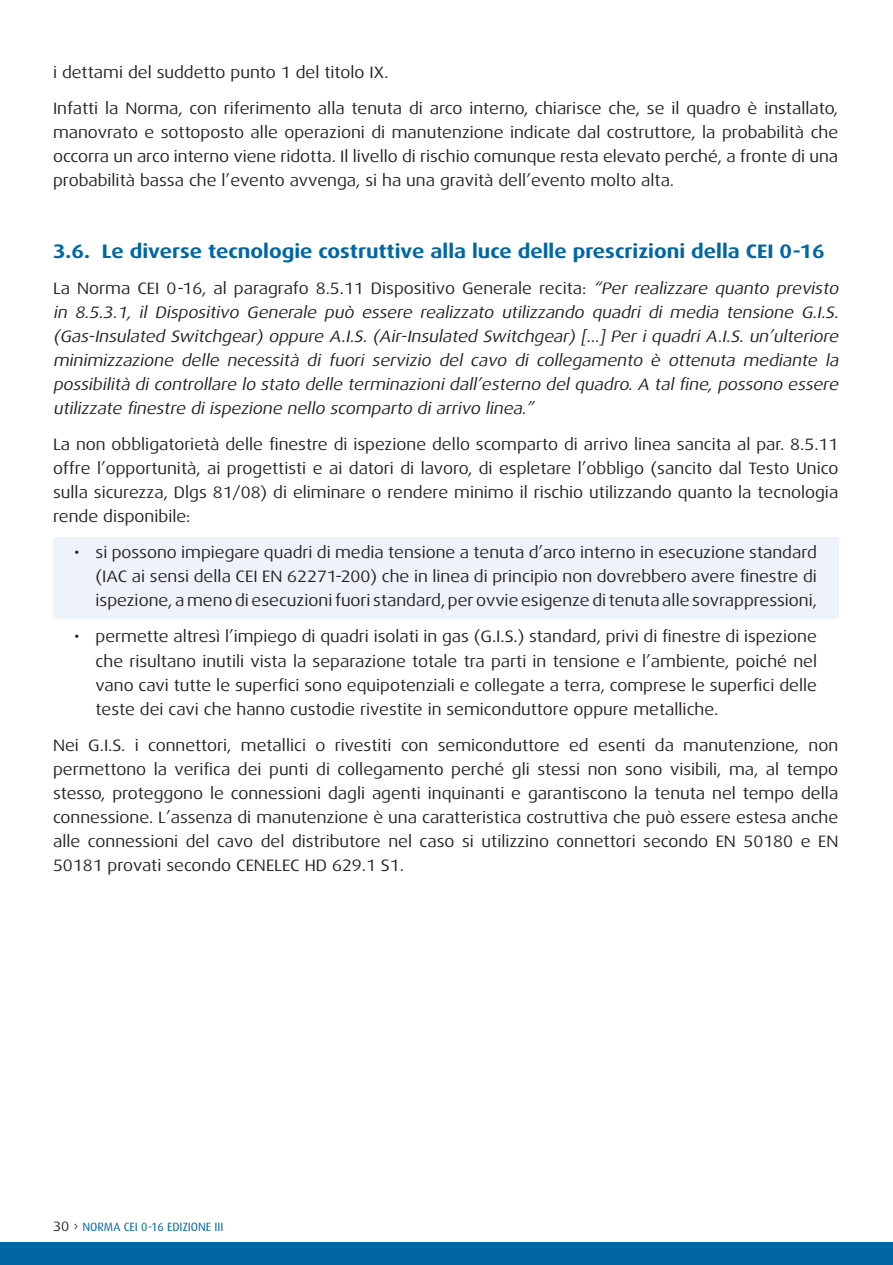
<style>
.page{position:relative;width:893px;height:1265px;background:#fff}
.page>*{position:absolute;margin:0;border:0;box-sizing:border-box;transform-origin:0 0}
.t1{font:700 19.5px "Dax Wide";color:#0067a5}
.t2{font:16.5px/24px "Dax Wide";color:#231f20;text-align:justify}
.t3{font:italic 16.5px/24px "Dax Wide";color:#231f20;text-align:justify}
.t4{font:12px "Dax";color:#0066a5}
.s1{font-style:normal}
.s2{font-family:"Dax Wide";font-size:13.5px;color:#231f20}
</style>
<div class="page">
<div style="left:0;top:1242px;width:892px;height:23px;background:#0067a5"></div>
<div style="left:53px;top:537px;width:785px;height:82px;background:#eef3f9"></div>
<p class="t2" style="left:53px;top:55px;width:786px;line-height:36px">i dettami del suddetto punto 1 del titolo IX.<br>Infatti la Norma, con riferimento alla tenuta di arco interno, chiarisce che, se il quadro è installato,</p>
<p class="t2" style="left:53px;top:121px;width:786px">manovrato e sottoposto alle operazioni di manutenzione indicate dal costruttore, la probabilità che occorra un arco interno viene ridotta. Il livello di rischio comunque resta elevato perché, a fronte di una probabilità bassa che l’evento avvenga, si ha una gravità dell’evento molto alta.</p>
<p class="t1" style="left:53px;top:241px;width:773px">3.6. Le diverse tecnologie costruttive alla luce delle prescrizioni della CEI 0-16</p>
<p class="t3" style="left:53px;top:277px;width:790px"><span class="s1">La Norma CEI 0-16, al paragrafo 8.5.11 Dispositivo Generale recita:</span> “Per realizzare quanto previsto in 8.5.3.1, il Dispositivo Generale può essere realizzato utilizzando quadri di media tensione G.I.S. (Gas-Insulated Switchgear) oppure A.I.S. (Air-Insulated Switchgear) [...] Per i quadri A.I.S. un’ulteriore minimizzazione delle necessità di fuori servizio del cavo di collegamento è ottenuta mediante la possibilità di controllare lo stato delle terminazioni dall’esterno del quadro. A tal fine, possono essere utilizzate finestre di ispezione nello scomparto di arrivo linea.”</p>
<p class="t2" style="left:53px;top:433px;width:786px">La non obbligatorietà delle finestre di ispezione dello scomparto di arrivo linea sancita al par. 8.5.11 offre l’opportunità, ai progettisti e ai datori di lavoro, di espletare l’obbligo (sancito dal Testo Unico sulla sicurezza, Dlgs 81/08) di eliminare o rendere minimo il rischio utilizzando quanto la tecnologia rende disponibile:</p>
<p class="t2" style="left:96px;top:541px;width:723px;text-indent:-21px">• si possono impiegare quadri di media tensione a tenuta d’arco interno in esecuzione standard (IAC ai sensi della CEI EN 62271-200) che in linea di principio non dovrebbero avere finestre di ispezione, a meno di esecuzioni fuori standard, per ovvie esigenze di tenuta alle sovrappressioni,</p>
<p class="t2" style="left:96px;top:625px;width:723px;text-indent:-21px">• permette altresì l’impiego di quadri isolati in gas (G.I.S.) standard, privi di finestre di ispezione che risultano inutili vista la separazione totale tra parti in tensione e l’ambiente, poiché nel vano cavi tutte le superfici sono equipotenziali e collegate a terra, comprese le superfici delle teste dei cavi che hanno custodie rivestite in semiconduttore oppure metalliche.</p>
<p class="t2" style="left:53px;top:733px;width:786px">Nei G.I.S. i connettori, metallici o rivestiti con semiconduttore ed esenti da manutenzione, non permettono la verifica dei punti di collegamento perché gli stessi non sono visibili, ma, al tempo stesso, proteggono le connessioni dagli agenti inquinanti e garantiscono la tenuta nel tempo della connessione. L’assenza di manutenzione è una caratteristica costruttiva che può essere estesa anche alle connessioni del cavo del distributore nel caso si utilizzino connettori secondo EN 50180 e EN 50181 provati secondo CENELEC HD 629.1 S1.</p>
<p class="t4" style="left:53px;top:1220px;width:172px"><span class="s2">30 ›</span> NORMA CEI 0-16 EDIZIONE III</p>
</div>
